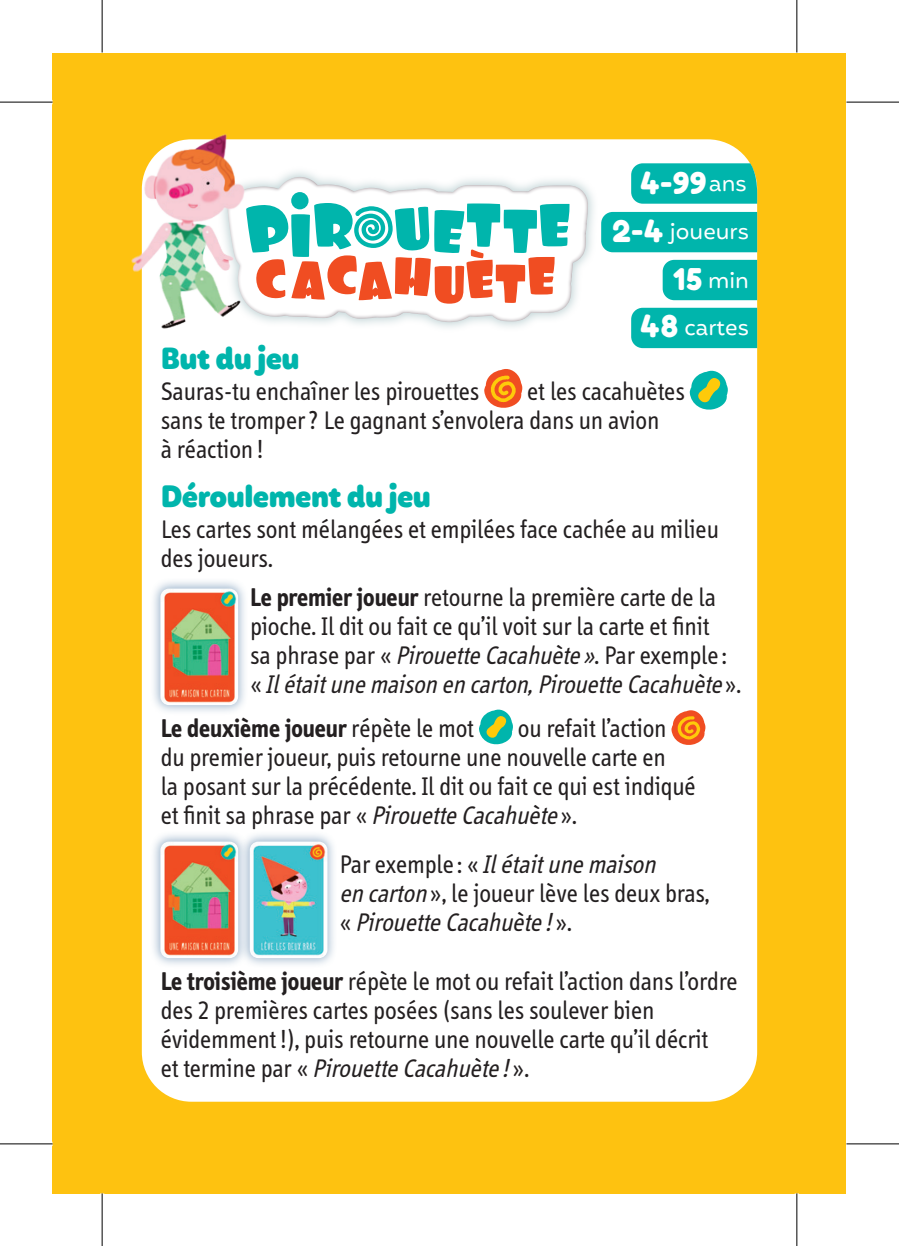
<style>
.page{position:relative;width:899px;height:1246px;background:#fff}
.page>*{position:absolute;margin:0;border:0;box-sizing:border-box;transform-origin:0 0}
.t1{font:900 29.75px "Mohr Rounded";letter-spacing:-.02em;color:#00b5ac;scale:.95 1}
.t2{font:29.75px "Fredochiffres";color:#fff}
.t3{font:26.25px/29.1px "Info";color:#231f20;scale:.96 1}
.t4{font:italic 26.25px/29.1px "Info";color:#231f20;scale:.96 1}
.t5{font:700 26.25px "Info";color:#231f20;scale:.96 1}
.t6{font:21.7px "Mohr Rounded";color:#fff}
.s1{font-family:"Mohr Rounded";font-size:21.7px}
.s2{font-family:"Fredochiffres";font-size:29.75px}
.s3{font-weight:700}
.s4{font-style:italic}
.s5{font-weight:400}
.s6{font-style:normal}
</style>
<div class="page">
<div style="left:52px;top:52px;width:794px;height:1141px;background:#fec210"></div>
<div style="left:142px;top:139px;width:615px;height:963px;background:#fff;border-radius:50px"></div>
<svg style="left:484px;top:369px;width:38px;height:39px"></svg>
<img style="left:489px;top:372px;width:31px;height:32px">
<svg style="left:689px;top:370px;width:39px;height:40px"></svg>
<svg style="left:479px;top:709px;width:34px;height:36px"></svg>
<svg style="left:671px;top:710px;width:34px;height:35px"></svg>
<img style="left:676px;top:713px;width:27px;height:29px">
<div style="left:150px;top:578px;width:98px;height:137px;background:#7d9dbc;opacity:.75"></div>
<img style="left:160px;top:589px;width:78px;height:116px">
<div style="left:150px;top:831px;width:98px;height:137px;background:#7d9dbc;opacity:.75"></div>
<img style="left:160px;top:842px;width:78px;height:116px">
<div style="left:239px;top:831px;width:98px;height:137px;background:#7d9dbc;opacity:.75"></div>
<img style="left:250px;top:842px;width:77px;height:116px">
<div style="left:217px;top:167px;width:382px;height:166px;background:#abc4c7;opacity:.75"></div>
<svg style="left:289px;top:175px;width:300px;height:148px"></svg>
<div style="left:291px;top:192px;width:17px;height:17px;background:#00b5ac;border-radius:50%"></div>
<img style="left:131px;top:134px;width:158px;height:206px">
<div style="left:631px;top:308px;width:126px;height:40px;background:#00b5ac"></div>
<svg style="left:631px;top:163px;width:126px;height:41px"></svg>
<div style="left:601px;top:212px;width:156px;height:40px;background:#00b5ac"></div>
<div style="left:662px;top:260px;width:95px;height:40px;background:#00b5ac"></div>
<svg style="left:0;top:101px;width:52px;height:1px"></svg>
<svg style="left:846px;top:101px;width:53px;height:1px"></svg>
<svg style="left:0;top:1144px;width:52px;height:1px"></svg>
<svg style="left:846px;top:1144px;width:53px;height:1px"></svg>
<svg style="left:100px;top:0;width:4px;height:53px"></svg>
<svg style="left:100px;top:1193px;width:4px;height:53px"></svg>
<svg style="left:794px;top:0;width:5px;height:53px"></svg>
<svg style="left:794px;top:1193px;width:5px;height:53px"></svg>
<hr style="left:0;top:102px;width:52px;height:1px;background:#000">
<hr style="left:846px;top:102px;width:53px;height:1px;background:#000">
<hr style="left:0;top:1143px;width:52px;height:1px;background:#000">
<hr style="left:846px;top:1143px;width:53px;height:1px;background:#000">
<hr style="left:102px;top:0;width:1px;height:53px;background:#000">
<hr style="left:102px;top:1193px;width:1px;height:53px;background:#000">
<hr style="left:796px;top:0;width:1px;height:53px;background:#000">
<hr style="left:796px;top:1193px;width:1px;height:53px;background:#000">
<p class="t2" style="left:640px;top:165px;width:108px">4-99<span class="s1">ans</span></p>
<p class="t6" style="left:612px;top:219px;width:138px"><span class="s2">2-4</span> joueurs</p>
<p class="t6" style="left:673px;top:267px;width:77px"><span class="s2">15</span> min</p>
<p class="t6" style="left:640px;top:314px;width:110px"><span class="s2">48</span> cartes</p>
<p class="t1" style="left:161px;top:342px;width:148px">But du jeu</p>
<p class="t3" style="left:161px;top:377px;width:333px">Sauras-tu enchaîner les pirouettes</p>
<p class="t3" style="left:161px;top:377px;width:547px;text-indent:366px">et les cacahuètes sans te tromper ? Le gagnant s’envolera dans un avion<br>à réaction !</p>
<p class="t1" style="left:161px;top:480px;width:286px">Déroulement du jeu</p>
<p class="t3" style="left:161px;top:515px;width:583px">Les cartes sont mélangées et empilées face cachée au milieu des joueurs.</p>
<p class="t3" style="left:250px;top:583px;width:513px"><span class="s3">Le premier joueur</span> retourne la première carte de la pioche. Il dit ou fait ce qu’il voit sur la carte et finit<br>sa phrase par « <span class="s4">PirouetteCacahuète»</span>. Par exemple : « <span class="s4">Ilétaitunemaison en carton,PirouetteCacahuète</span> » .</p>
<p class="t5" style="left:161px;top:713px;width:328px">Le deuxième joueur <span class="s5">répète le mot</span></p>
<p class="t3" style="left:161px;top:714px;width:559px;text-indent:357px">ou refait l’action du premier joueur, puis retourne une nouvelle carte en<br>la posant sur la précédente. Il dit ou fait ce qui est indiqué e t fi n i t s a p h ra s e p a r « <span class="s4">PirouetteCacahuète</span> » .</p>
<p class="t4" style="left:339px;top:850px;width:387px"><span class="s6">Pa r ex e m p l e : «</span> Ilétaitunemaison<br>en carton<span class="s6">», le joueur lève les deux bras, «</span> PirouetteCacahuète ! <span class="s6">» .</span></p>
<p class="t3" style="left:161px;top:967px;width:602px"><span class="s3">Le troisième joueur</span> répète le mot ou refait l’action dans l’ordre des 2 premières cartes posées (sans les soulever bien évidemment!), puis retourne une nouvelle carte qu’il décrit<br>e t t e r m i n e p a r « <span class="s4">PirouetteCacahuète !</span> » .</p>
</div>
